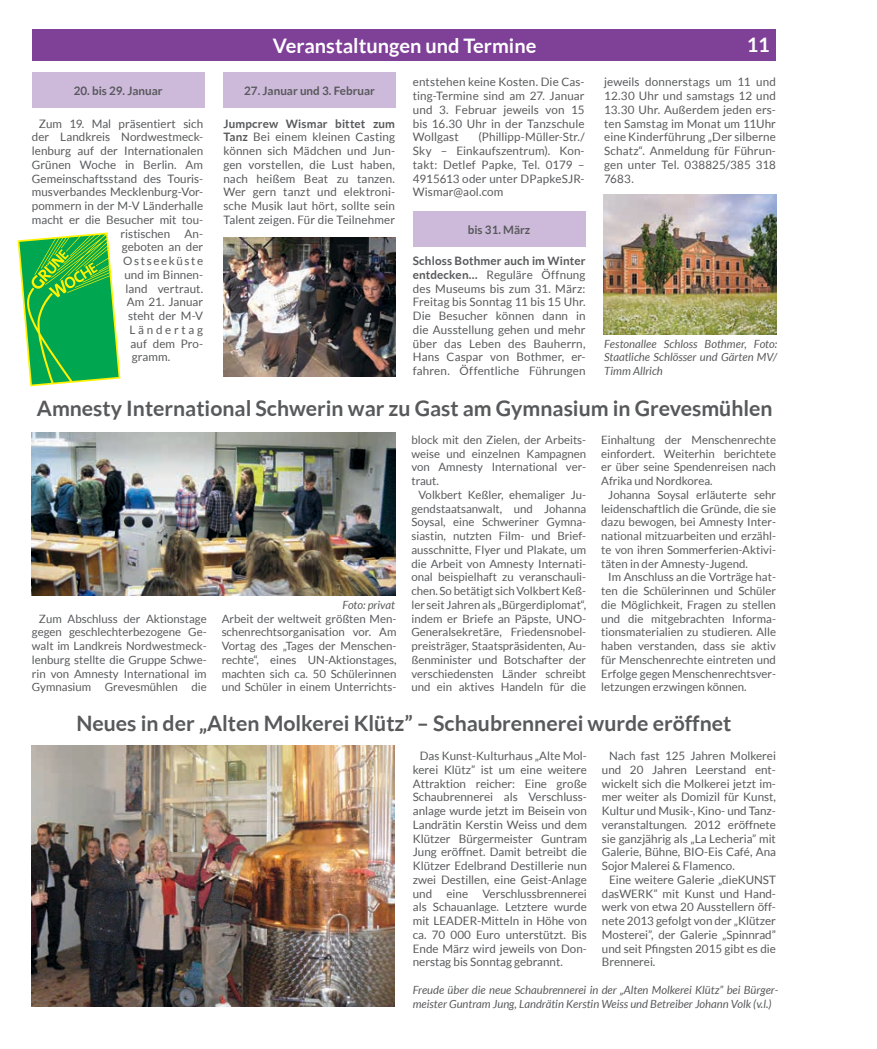
<style>
.page{position:relative;width:877px;height:1049px;background:#fff}
.page>*{position:absolute;margin:0;border:0;box-sizing:border-box;transform-origin:0 0}
.t1{font:700 21.25px "Lato";color:#58595b}
.t2{font:700 20px "Lato";color:#fff}
.t3{font:11.62px/13.8px "Lato";letter-spacing:.005em;color:#58595b;text-align:justify}
.t4{font:700 11.62px "Lato";color:#58595b}
.t5{font:11.62px "Lato";letter-spacing:.14em;color:#58595b}
.t6{font:11.62px "Lato";letter-spacing:.23em;color:#58595b}
.t7{font:11.38px/13.8px "Lato";color:#58595b;text-align:justify}
.t8{font:italic 11.25px/13.8px "Lato";color:#58595b;text-align:justify}
.s1{font-weight:700}
</style>
<div class="page">
<div style="left:33px;top:29px;width:743px;height:32px;background:#7f4098"></div>
<div style="left:413px;top:211px;width:172px;height:35px;background:#cdbadb"></div>
<div style="left:32px;top:73px;width:173px;height:35px;background:#cdbadb"></div>
<div style="left:223px;top:73px;width:173px;height:35px;background:#cdbadb"></div>
<img style="left:223px;top:237px;width:172px;height:139px">
<img style="left:603px;top:195px;width:173px;height:139px">
<svg style="left:18px;top:232px;width:102px;height:154px;background:#4dbf5f"></svg>
<img style="left:31px;top:746px;width:364px;height:261px">
<img style="left:32px;top:432px;width:363px;height:163px">
<h2 class="t2" style="left:273px;top:34px;width:265px">Veranstaltungen und Termine</h2>
<h2 class="t2" style="left:747px;top:34px;width:25px">11</h2>
<p class="t4" style="left:74px;top:84px;width:90px">20. bis 29. Januar</p>
<p class="t4" style="left:244px;top:84px;width:132px">27. Januar und 3. Februar</p>
<p class="t3" style="left:39px;top:116px;width:166px">Zum 19. Mal präsentiert sich</p>
<p class="t3" style="left:32px;top:130px;width:173px">der Landkreis Nordwestmeck-</p>
<p class="t3" style="left:32px;top:144px;width:173px">lenburg auf der Internationalen</p>
<p class="t3" style="left:32px;top:158px;width:173px">Grünen Woche in Berlin. Am</p>
<p class="t3" style="left:32px;top:171px;width:173px">Gemeinschaftsstand des Touris-</p>
<p class="t3" style="left:32px;top:185px;width:173px">musverbandes Mecklenburg-Vor-</p>
<p class="t3" style="left:32px;top:199px;width:173px">pommern in der M-V Länderhalle</p>
<p class="t3" style="left:32px;top:213px;width:173px">macht er die Besucher mit tou-</p>
<p class="t3" style="left:121px;top:226px;width:84px">ristischen An-</p>
<p class="t3" style="left:122px;top:240px;width:83px">geboten an der</p>
<p class="t5" style="left:123px;top:254px;width:82px">Ostseeküste</p>
<p class="t3" style="left:124px;top:268px;width:80px">und im Binnen-</p>
<p class="t3" style="left:126px;top:281px;width:79px">land vertraut.</p>
<p class="t3" style="left:127px;top:295px;width:78px">Am 21. Januar</p>
<p class="t3" style="left:128px;top:309px;width:76px">steht der M-V</p>
<p class="t6" style="left:129px;top:323px;width:75px">Ländertag</p>
<p class="t3" style="left:131px;top:336px;width:74px">auf dem Pro-</p>
<p class="t3" style="left:132px;top:350px;width:40px">gramm.</p>
<p class="t3" style="left:223px;top:116px;width:173px"><span class="s1">Jumpcrew Wismar bittet zum Tanz</span> Bei einem kleinen Casting können sich Mädchen und Jun&shy;gen vorstellen, die Lust haben, nach heißem Beat zu tanzen.<br>Wer gern tanzt und elektroni&shy;sche Musik laut hört, sollte sein Talent zeigen. Für die Teilnehmer</p>
<p class="t3" style="left:413px;top:75px;width:173px">entstehen keine Kosten. Die Cas&shy;ting-Termine sind am 27. Januar und 3. Februar jeweils von 15 bis 16.30 Uhr in der Tanzschule Wollgast</p>
<p class="t3" style="left:413px;top:130px;width:173px;text-indent:66px">(Phillipp-Müller-Str./ Sky – Einkaufszentrum). Kon&shy;takt: Detlef Papke, Tel. 0179 – 4915613 oder unter DPapkeSJR-Wismar@aol.com</p>
<p class="t4" style="left:468px;top:223px;width:64px">bis 31. März</p>
<p class="t3" style="left:413px;top:254px;width:174px"><span class="s1">Schloss Bothmer auch im Winter entdecken…</span> Reguläre Öffnung des Museums bis zum 31. März:<br>Freitag bis Sonntag 11 bis 15 Uhr.<br>Die Besucher können dann in die Ausstellung gehen und mehr über das Leben des Bauherrn, Hans Caspar von Bothmer, er&shy;fahren. Öffentliche Führungen</p>
<p class="t3" style="left:604px;top:75px;width:173px">jeweils donnerstags um 11 und 12.30 Uhr und samstags 12 und 13.30 Uhr. Außerdem jeden ers&shy;ten Samstag im Monat um 11Uhr eine Kinderführung „Der silberne Schatz“. Anmeldung für Führun&shy;gen unter Tel. 038825/385 318<br>7683.</p>
<p class="t8" style="left:604px;top:337px;width:174px">Festonallee Schloss Bothmer, Foto:<br>Staatliche Schlösser und Gärten MV/ Timm Allrich</p>
<h1 class="t1" style="left:37px;top:396px;width:737px">Amnesty International Schwerin war zu Gast am Gymnasium in Grevesmühlen</h1>
<p class="t8" style="left:343px;top:598px;width:54px">Foto: privat</p>
<p class="t7" style="left:32px;top:611px;width:176px;text-indent:7px">Zum Abschluss der Aktionstage gegen geschlechterbezogene Ge&shy;walt im Landkreis Nordwestmeck&shy;lenburg stellte die Gruppe Schwe&shy;rin von Amnesty International im Gymnasium Grevesmühlen die</p>
<p class="t7" style="left:222px;top:611px;width:176px">Arbeit der weltweit größten Men&shy;schenrechtsorganisation vor. Am Vortag des „Tages der Menschen&shy;rechte“, eines UN-Aktionstages, machten sich ca. 50 Schülerinnen und Schüler in einem Unterrichts-</p>
<p class="t7" style="left:411px;top:433px;width:176px">block mit den Zielen, der Arbeits&shy;weise und einzelnen Kampagnen von Amnesty International ver&shy;traut.</p>
<p class="t7" style="left:411px;top:488px;width:176px;text-indent:7px">Volkbert Keßler, ehemaliger Ju&shy;gendstaatsanwalt, und Johanna Soysal, eine Schweriner Gymna&shy;siastin, nutzten Film- und Brief&shy;ausschnitte, Flyer und Plakate, um die Arbeit von Amnesty Internati&shy;onal beispielhaft zu veranschauli&shy;chen. So betätigt sich Volkbert Keß&shy;ler seit Jahren als „Bürgerdiplomat“, indem er Briefe an Päpste, UNO-Generalsekretäre, Friedensnobel&shy;preisträger, Staatspräsidenten, Au&shy;ßenminister und Botschafter der verschiedensten Länder schreibt und ein aktives Handeln für die</p>
<p class="t7" style="left:601px;top:433px;width:176px">Einhaltung der Menschenrechte einfordert. Weiterhin berichtete er über seine Spendenreisen nach Afrika und Nordkorea.</p>
<p class="t7" style="left:601px;top:488px;width:176px;text-indent:7px">Johanna Soysal erläuterte sehr leidenschaftlich die Gründe, die sie dazu bewogen, bei Amnesty Inter&shy;national mitzuarbeiten und erzähl&shy;te von ihren Sommerferien-Aktivi&shy;täten in der Amnesty-Jugend.</p>
<p class="t7" style="left:601px;top:570px;width:176px;text-indent:7px">Im Anschluss an die Vorträge hat&shy;ten die Schülerinnen und Schüler die Möglichkeit, Fragen zu stellen und die mitgebrachten Informa&shy;tionsmaterialien zu studieren. Alle haben verstanden, dass sie aktiv für Menschenrechte eintreten und Erfolge gegen Menschenrechtsver&shy;letzungen erzwingen können.</p>
<h1 class="t1" style="left:76px;top:711px;width:656px">Neues in der „Alten Molkerei Klütz” – Schaubrennerei wurde eröffnet</h1>
<p class="t3" style="left:413px;top:749px;width:176px;text-indent:7px">Das Kunst-Kulturhaus „Alte Mol&shy;kerei Klütz” ist um eine weitere Attraktion reicher: Eine große Schaubrennerei als Verschluss&shy;anlage wurde jetzt im Beisein von Landrätin Kerstin Weiss und dem Klützer Bürgermeister Guntram Jung eröffnet. Damit betreibt die Klützer Edelbrand Destillerie nun zwei Destillen, eine Geist-Anlage und eine Verschlussbrennerei als Schauanlage. Letztere wurde mit LEADER-Mitteln in Höhe von ca. 70 000 Euro unterstützt. Bis Ende März wird jeweils von Don&shy;nerstag bis Sonntag gebrannt.</p>
<p class="t3" style="left:602px;top:749px;width:176px;text-indent:7px">Nach fast 125 Jahren Molkerei und 20 Jahren Leerstand ent&shy;wickelt sich die Molkerei jetzt im&shy;mer weiter als Domizil für Kunst, Kultur und Musik-, Kino- und Tanz&shy;veranstaltungen. 2012 eröffnete sie ganzjährig als „La Lecheria” mit Galerie, Bühne, BIO-Eis Café, Ana Sojor Malerei &amp; Flamenco.</p>
<p class="t3" style="left:602px;top:873px;width:176px;text-indent:7px">Eine weitere Galerie „dieKUNST dasWERK” mit Kunst und Hand&shy;werk von etwa 20 Ausstellern öff&shy;nete 2013 gefolgt von der „Klützer Mosterei”, der Galerie „Spinnrad” und seit Pfingsten 2015 gibt es die Brennerei.</p>
<p class="t8" style="left:413px;top:983px;width:367px">Freude über die neue Schaubrennerei in der „Alten Molkerei Klütz” bei Bürger&shy;meister Guntram Jung, Landrätin Kerstin Weiss und Betreiber Johann Volk (v.l.)</p>
</div>
